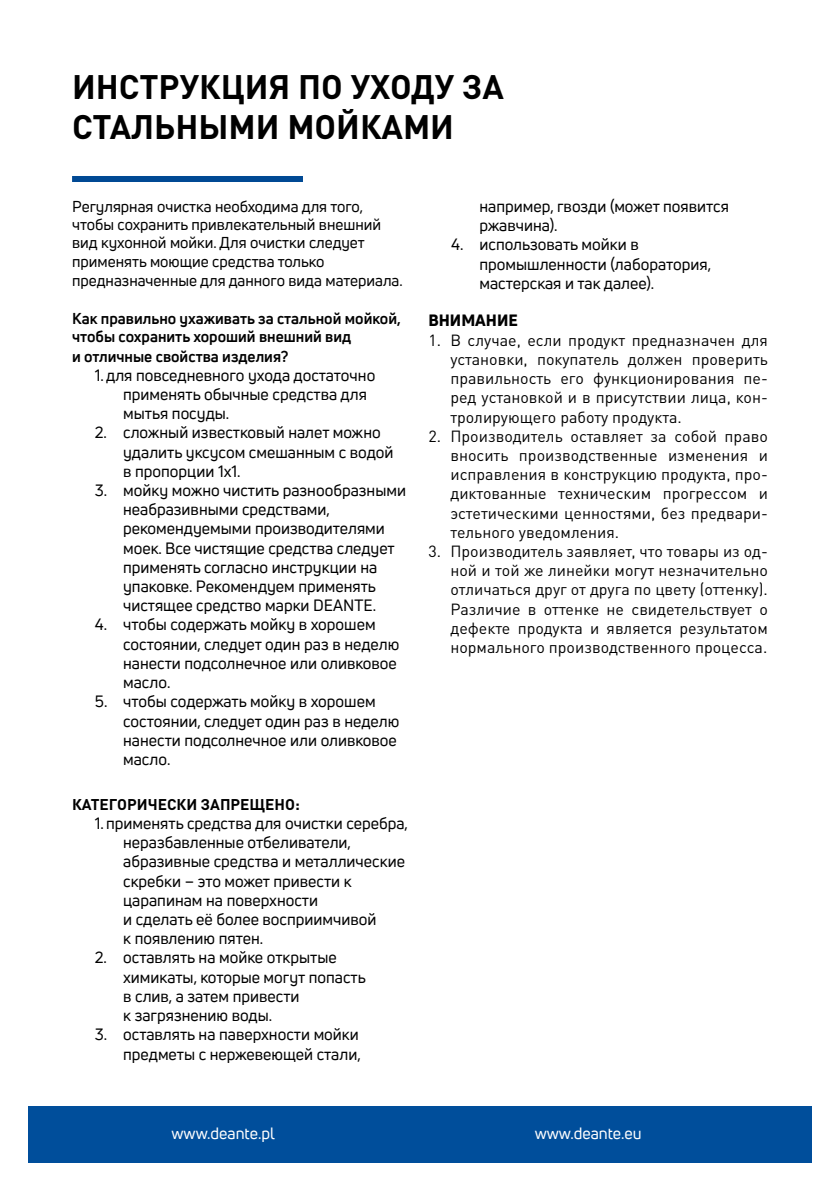
<style>
.page{position:relative;width:840px;height:1191px;background:#fff}
.page>*{position:absolute;margin:0;border:0;box-sizing:border-box;transform-origin:0 0}
.t1{font:700 33.6px/40.4px "DIN Pro";color:#000}
.t2{font:16px/19.2px "Uni Neue";color:#000}
.t3{font:16px/19.2px "DIN Pro";color:#000;text-align:justify}
.t4{font:16px "Uni Neue";color:#fff}
.t5{font:800 16px "Uni Neue";color:#000}
.t6{font:15.4px/18.6px "Uni Neue";color:#000}
.t7{font:700 15.4px/18.8px "Uni Neue";color:#000}
.t8{font:700 15.4px "DIN Pro";color:#000}
</style>
<div class="page">
<div style="left:28px;top:1106px;width:783px;height:56px;background:#004e9b"></div>
<div style="left:72px;top:176px;width:231px;height:6px;background:#004994"></div>
<h1 class="t1" style="left:72px;top:65px;width:433px">ИНСТРУКЦИЯ ПО УХОДУ ЗА<br>СТАЛЬНЫМИ МОЙКАМИ</h1>
<p class="t6" style="left:72px;top:196px;width:332px">Регулярная очистка необходима для того, чтобы сохранить привлекательный внешний вид кухонной мойки. Для очистки следует применять моющие средства только предназначенные для данного вида материала.</p>
<p class="t7" style="left:72px;top:309px;width:330px">Как правильно ухаживать за стальной мойкой, чтобы сохранить хороший внешний вид<br>и отличные свойства изделия?</p>
<p class="t2" style="left:123px;top:365px;width:253px;text-indent:-28px">1.для повседневного ухода достаточно применять обычные средства для мытья посуды.</p>
<p class="t2" style="left:123px;top:423px;width:272px;text-indent:-28px">2. сложный известковый налет можно удалить уксусом смешанным с водой в пропорции 1х1.</p>
<p class="t2" style="left:123px;top:480px;width:284px;text-indent:-28px">3. мойку можно чистить разнообразными неабразивными средствами, рекомендуемыми производителями моек. Все чистящие средства следует применять согласно инструкции на упаковке. Рекомендуем применять чистящее средство марки DEANTE.</p>
<p class="t2" style="left:123px;top:615px;width:277px;text-indent:-28px">4. чтобы содержать мойку в хорошем состоянии, следует один раз в неделю нанести подсолнечное или оливковое масло.</p>
<p class="t2" style="left:123px;top:692px;width:277px;text-indent:-28px">5. чтобы содержать мойку в хорошем состоянии, следует один раз в неделю нанести подсолнечное или оливковое масло.</p>
<p class="t8" style="left:72px;top:793px;width:229px">КАТЕГОРИЧЕСКИ ЗАПРЕЩЕНО:</p>
<p class="t2" style="left:123px;top:813px;width:286px;text-indent:-28px">1. применять средства для очистки серебра, неразбавленные отбеливатели, абразивные средства и металлические скребки – это может привести к царапинам на поверхности<br>и сделать её более восприимчивой<br>к появлению пятен.</p>
<p class="t2" style="left:123px;top:948px;width:244px;text-indent:-28px">2. оставлять на мойке открытые химикаты, которые могут попасть в слив, a затем привести<br>к загрязнению воды.</p>
<p class="t2" style="left:95px;top:1024px;width:267px;text-align:right">3. оставлять на паверхности мойки предметы с нержевеющей стали,</p>
<p class="t2" style="left:479px;top:196px;width:251px">например, гвозди (может появится ржавчина).</p>
<p class="t2" style="left:479px;top:235px;width:233px;text-indent:-28px">4. использовать мойки в промышленности (лаборатория, мастерская и так далее).</p>
<p class="t5" style="left:428px;top:310px;width:91px">ВНИМАНИЕ</p>
<p class="t3" style="left:450px;top:330px;width:319px;text-indent:-22px">1. В случае, если продукт предназначен для установки, покупатель должен проверить правильность его функционирования пе&shy;ред установкой и в присутствии лица, кон&shy;тролирующего работу продукта.</p>
<p class="t3" style="left:450px;top:426px;width:319px;text-indent:-22px">2. Производитель оставляет за собой право вносить производственные изменения и исправления в конструкцию продукта, про&shy;диктованные техническим прогрессом и эстетическими ценностями, без предвари&shy;тельного уведомления.</p>
<p class="t3" style="left:450px;top:541px;width:319px;text-indent:-22px">3. Производитель заявляет, что товары из од&shy;ной и той же линейки могут незначительно отличаться друг от друга по цвету (оттенку).<br>Различие в оттенке не свидетельствует о дефекте продукта и является результатом нормального производственного процесса.</p>
<p class="t4" style="left:171px;top:1123px;width:105px">www.deante.pl</p>
<p class="t4" style="left:534px;top:1123px;width:108px">www.deante.eu</p>
</div>
